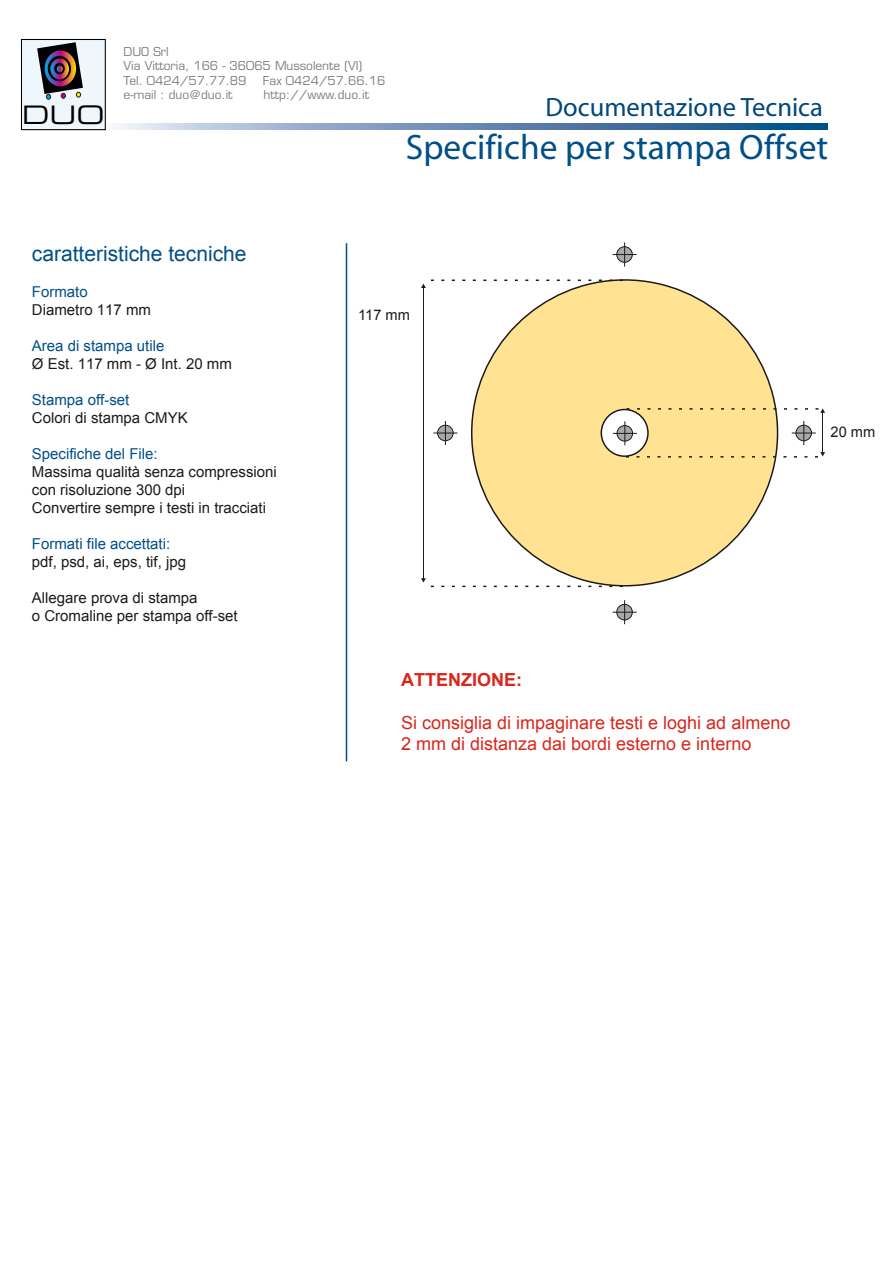
<style>
.page{position:relative;width:894px;height:1263px;background:#fff}
.page>*{position:absolute;margin:0;border:0;box-sizing:border-box;transform-origin:0 0}
.t1{font:35.4px "Myriad";color:#004f87}
.t2{font:26.55px "Myriad";color:#00477a}
.t3{font:25.5px "Eurostile Extended Two";color:#000}
.t4{font:21px "Arial";color:#004f87}
.t5{font:18px/21.6px "Arial";color:#d9261c}
.t6{font:700 18px "Arial";color:#d9261c}
.t7{font:15px/18px "Arial";color:#1f1a17}
.t8{font:15px "Arial";color:#004f87}
.t9{font:14.7px "Arial";color:#1f1a17}
.t10{font:12px/14.4px "Eurostile";color:#808080}
</style>
<div class="page">
<svg style="left:471px;top:279px;width:308px;height:308px"></svg>
<svg style="left:613px;top:243px;width:24px;height:24px"></svg>
<svg style="left:613px;top:600px;width:24px;height:24px"></svg>
<svg style="left:433px;top:421px;width:24px;height:24px"></svg>
<svg style="left:792px;top:421px;width:24px;height:24px"></svg>
<svg style="left:613px;top:421px;width:24px;height:24px"></svg>
<svg style="left:421px;top:578px;width:203px;height:9px"></svg>
<hr style="left:423px;top:288px;width:1px;height:291px;background:#1f1a17">
<svg style="left:421px;top:280px;width:203px;height:8px"></svg>
<svg style="left:626px;top:452px;width:199px;height:6px"></svg>
<hr style="left:822px;top:412px;width:1px;height:40px;background:#1f1a17">
<svg style="left:627px;top:408px;width:198px;height:5px"></svg>
<img style="left:118px;top:123px;width:709px;height:6px">
<div style="left:21px;top:39px;width:85px;height:91px;background:#eff7fd;border:1px solid #010101"></div>
<svg style="left:37px;top:42px;width:46px;height:57px"></svg>
<hr style="left:346px;top:243px;width:1px;height:518px;background:#004f87">
<h3 class="t3" style="left:22px;top:97px;width:84px">DUO</h3>
<p class="t10" style="left:124px;top:44px;width:240px">DUO Srl<br>Via Vittoria, 166 - 36065 Mussolente (VI)<br>Tel. 0424/57.77.89</p>
<p class="t10" style="left:263px;top:73px;width:124px">Fax 0424/57.66.16</p>
<p class="t10" style="left:124px;top:87px;width:111px">e-mail : duo@duo.it</p>
<p class="t10" style="left:264px;top:87px;width:107px">http://www.duo.it</p>
<h2 class="t2" style="left:545px;top:93px;width:279px">Documentazione Tecnica</h2>
<h1 class="t1" style="left:406px;top:130px;width:424px">Specifiche per stampa Offset</h1>
<h3 class="t4" style="left:32px;top:239px;width:216px">caratteristiche tecniche</h3>
<p class="t8" style="left:32px;top:281px;width:57px">Formato</p>
<p class="t7" style="left:32px;top:300px;width:121px">Diametro 117 mm</p>
<p class="t8" style="left:32px;top:335px;width:134px">Area di stampa utile</p>
<p class="t7" style="left:32px;top:354px;width:202px">Ø Est. 117 mm - Ø Int. 20 mm</p>
<p class="t8" style="left:32px;top:389px;width:99px">Stampa off-set</p>
<p class="t7" style="left:32px;top:408px;width:157px">Colori di stampa CMYK</p>
<p class="t8" style="left:32px;top:443px;width:127px">Specifiche del File:</p>
<p class="t7" style="left:32px;top:462px;width:247px">Massima qualità senza compressioni con risoluzione 300 dpi<br>Convertire sempre i testi in tracciati</p>
<p class="t8" style="left:32px;top:533px;width:140px">Formati file accettati:</p>
<p class="t7" style="left:32px;top:552px;width:156px">pdf, psd, ai, eps, tif, jpg</p>
<p class="t7" style="left:32px;top:588px;width:207px">Allegare prova di stampa<br>o Cromaline per stampa off-set</p>
<p class="t9" style="left:358px;top:305px;width:53px">117 mm</p>
<p class="t9" style="left:831px;top:423px;width:46px">20 mm</p>
<p class="t6" style="left:401px;top:667px;width:122px">ATTENZIONE:</p>
<p class="t5" style="left:401px;top:712px;width:391px">Si consiglia di impaginare testi e loghi ad almeno<br>2 mm di distanza dai bordi esterno e interno</p>
</div>
